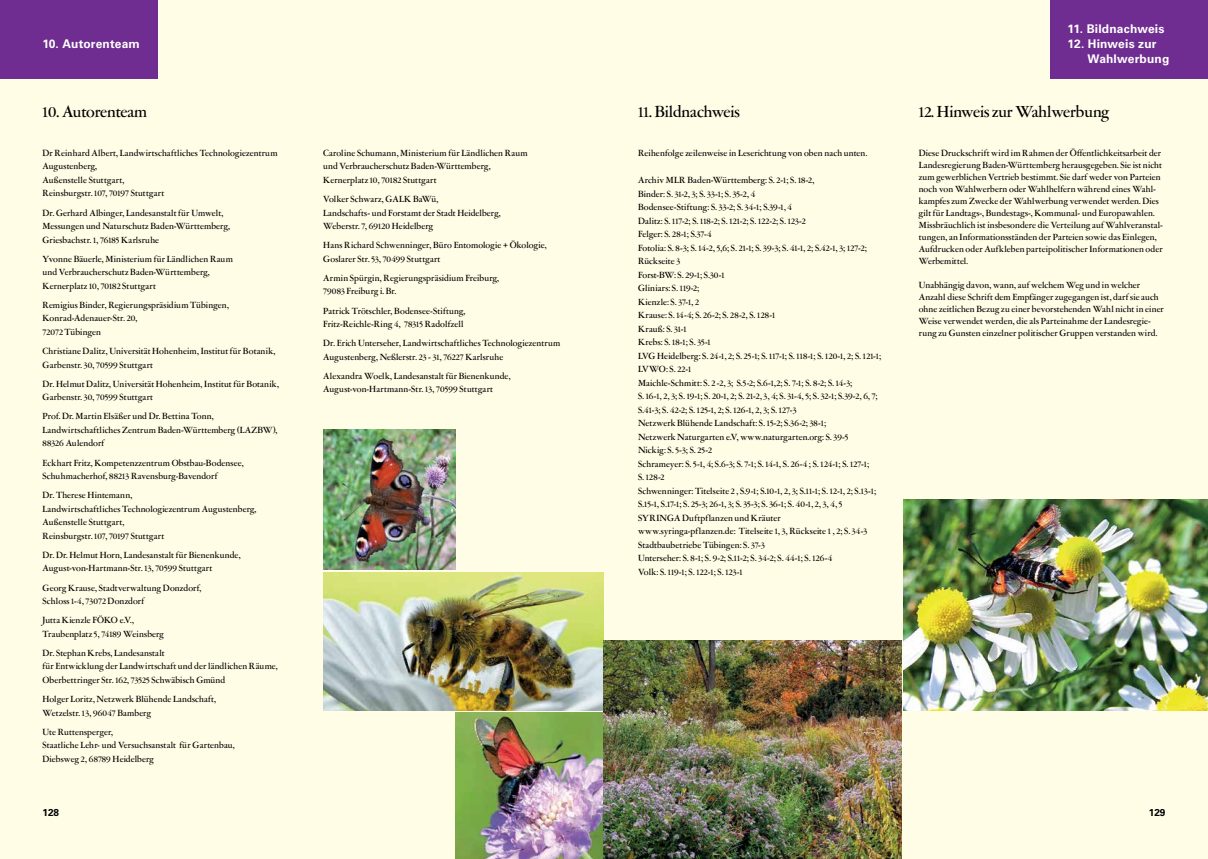
<style>
.page{position:relative;width:1208px;height:859px;background:#fff}
.page>*{position:absolute;margin:0;border:0;box-sizing:border-box;transform-origin:0 0}
.t1{font:500 18px "Garamont Amst SH";color:#000}
.t2{font:700 12px/15px "Univers LT Std";letter-spacing:.015em;color:#fff}
.t3{font:500 10px/13.5px "Garamont Amst SH";letter-spacing:.02em;color:#000}
.t4{font:700 10px "Univers LT Std";color:#000}
</style>
<div class="page">
<div style="left:595px;top:0;width:613px;height:859px;background:#fffde5"></div>
<div style="left:0;top:0;width:612px;height:859px;background:#fffde5"></div>
<div style="left:0;top:0;width:157px;height:79px;background:#6f2c91"></div>
<img style="left:323px;top:429px;width:132px;height:141px">
<img style="left:323px;top:573px;width:281px;height:137px">
<img style="left:455px;top:713px;width:149px;height:146px">
<div style="left:1050px;top:0;width:158px;height:79px;background:#6f2c91"></div>
<img style="left:604px;top:640px;width:297px;height:219px">
<img style="left:904px;top:500px;width:304px;height:210px">
<p class="t2" style="left:43px;top:36px;width:99px">10. Autorenteam</p>
<h1 class="t1" style="left:43px;top:103px;width:106px">10. Autorenteam</h1>
<p class="t3" style="left:43px;top:147px;width:236px">Dr Reinhard Albert, Landwirtschaftliches Technologiezentrum Augustenberg,<br>Außenstelle Stuttgart,<br>Reinsburgstr. 107, 70197 Stuttgart</p>
<p class="t3" style="left:43px;top:206px;width:189px">Dr. Gerhard Albinger, Landesanstalt für Umwelt,<br>Messungen und Naturschutz Baden-Württemberg,<br>Griesbachstr. 1, 76185 Karlsruhe</p>
<p class="t3" style="left:43px;top:252px;width:192px">Yvonne Bäuerle, Ministerium für Ländlichen Raum und Verbraucherschutz Baden-Württemberg,<br>Kernerplatz 10, 70182 Stuttgart</p>
<p class="t3" style="left:43px;top:299px;width:188px">Remigius Binder, Regierungspräsidium Tübingen,<br>Konrad-Adenauer-Str. 20,<br>72072 Tübingen</p>
<p class="t3" style="left:43px;top:345px;width:234px">Christiane Dalitz, Universität Hohenheim, Institut für Botanik,<br>Garbenstr. 30, 70599 Stuttgart</p>
<p class="t3" style="left:43px;top:377px;width:238px">Dr. Helmut Dalitz, Universität Hohenheim, Institut für Botanik,<br>Garbenstr. 30, 70599 Stuttgart</p>
<p class="t3" style="left:43px;top:410px;width:236px">Prof. Dr. Martin Elsäßer und Dr. Bettina Tonn,<br>Landwirtschaftliches Zentrum Baden-Württemberg (LAZBW),<br>88326 Aulendorf</p>
<p class="t3" style="left:43px;top:456px;width:203px">Eckhart Fritz, Kompetenzzentrum Obstbau-Bodensee,<br>Schuhmacherhof, 88213 Ravensburg-Bavendorf</p>
<p class="t3" style="left:43px;top:489px;width:215px">Dr. Therese Hintemann,<br>Landwirtschaftliches Technologiezentrum Augustenberg, Außenstelle Stuttgart,<br>Reinsburgstr. 107, 70197 Stuttgart</p>
<p class="t3" style="left:43px;top:549px;width:199px">Dr. Dr. Helmut Horn, Landesanstalt für Bienenkunde,<br>August-von-Hartmann-Str. 13, 70599 Stuttgart</p>
<p class="t3" style="left:43px;top:581px;width:160px">Georg Krause, Stadtverwaltung Donzdorf,<br>Schloss 1-4, 73072 Donzdorf</p>
<p class="t3" style="left:43px;top:614px;width:123px">Jutta Kienzle FÖKO e.V.,<br>Traubenplatz 5, 74189 Weinsberg</p>
<p class="t3" style="left:43px;top:647px;width:237px">Dr. Stephan Krebs, Landesanstalt<br>für Entwicklung der Landwirtschaft und der ländlichen Räume,<br>Oberbettringer Str. 162, 73525 Schwäbisch Gmünd</p>
<p class="t3" style="left:43px;top:693px;width:175px">Holger Loritz, Netzwerk Blühende Landschaft,<br>Wetzelstr. 13, 96047 Bamberg</p>
<p class="t3" style="left:43px;top:725px;width:194px">Ute Ruttensperger,<br>Staatliche Lehr- und Versuchsanstalt für Gartenbau,<br>Diebsweg 2, 68789 Heidelberg</p>
<p class="t3" style="left:323px;top:147px;width:206px">Caroline Schumann, Ministerium für Ländlichen Raum und Verbraucherschutz Baden-Württemberg,<br>Kernerplatz 10, 70182 Stuttgart</p>
<p class="t3" style="left:323px;top:193px;width:179px">Volker Schwarz, GALK BaWü,<br>Landschafts- und Forstamt der Stadt Heidelberg,<br>Weberstr. 7, 69120 Heidelberg</p>
<p class="t3" style="left:323px;top:239px;width:225px">Hans Richard Schwenninger, Büro Entomologie + Ökologie,<br>Goslarer Str. 53, 70499 Stuttgart</p>
<p class="t3" style="left:323px;top:272px;width:177px">Armin Spürgin, Regierungspräsidium Freiburg,<br>79083 Freiburg i. Br.</p>
<p class="t3" style="left:323px;top:304px;width:144px">Patrick Trötschler, Bodensee-Stiftung,<br>Fritz-Reichle-Ring 4, 78315 Radolfzell</p>
<p class="t3" style="left:323px;top:337px;width:238px">Dr. Erich Unterseher, Landwirtschaftliches Technologiezentrum<br>Augustenberg, Neßlerstr. 23 - 31, 76227 Karlsruhe</p>
<p class="t3" style="left:323px;top:370px;width:189px">Alexandra Woelk, Landesanstalt für Bienenkunde,<br>August-von-Hartmann-Str. 13, 70599 Stuttgart</p>
<h1 class="t1" style="left:638px;top:103px;width:103px">11. Bildnachweis</h1>
<p class="t3" style="left:638px;top:147px;width:231px">Reihenfolge zeilenweise in Leserichtung von oben nach unten.</p>
<p class="t3" style="left:638px;top:174px;width:245px">Archiv MLR Baden-Württemberg: S. 2-1; S. 18-2,<br>Binder: S. 31-2, 3; S. 33-1; S. 35-2, 4<br>Bodensee-Stiftung: S. 33-2; S. 34-1; S.39-1, 4<br>Dalitz: S. 117-2; S. 118-2; S. 121-2; S. 122-2; S. 123-2<br>Felger: S. 28-1; S.37-4<br>Fotolia: S. 8-3; S. 14-2, 5,6; S. 21-1; S. 39-3; S. 41-1, 2; S.42-1, 3; 127-2; Rückseite 3<br>Forst-BW: S. 29-1; S.30-1<br>Gliniars: S. 119-2;<br>Kienzle: S. 37-1, 2<br>Krause: S. 14-4; S. 26-2; S. 28-2, S. 128-1<br>Krauß: S. 31-1<br>Krebs: S. 18-1; S. 35-1<br>LVG Heidelberg: S. 24-1, 2; S. 25-1; S. 117-1; S. 118-1; S. 120-1, 2; S. 121-1; LVWO: S. 22-1<br>Maichle-Schmitt: S. 2 -2, 3; S.5-2; S.6-1,2; S. 7-1; S. 8-2; S. 14-3;<br>S. 16-1, 2, 3; S. 19-1; S. 20-1, 2; S. 21-2, 3, 4; S. 31-4, 5; S. 32-1; S.39-2, 6, 7; S.41-3; S. 42-2; S. 125-1, 2; S. 126-1, 2, 3; S. 127-3<br>Netzwerk Blühende Landschaft: S. 15-2; S.36-2; 38-1;<br>Netzwerk Naturgarten e.V, www.naturgarten.org: S. 39-5<br>Nickig: S. 5-3; S. 25-2<br>Schrameyer: S. 5-1, 4; S.6-3; S. 7-1; S. 14-1, S. 26-4 ; S. 124-1; S. 127-1;<br>S. 128-2<br>Schwenninger: Titelseite 2 , S.9-1; S.10-1, 2, 3; S.11-1; S. 12-1, 2; S.13-1; S.15-1, S.17-1; S. 25-3; 26-1, 3; S. 35-3; S. 36-1; S. 40-1, 2, 3, 4, 5<br>SYRINGA Duftpflanzen und Kräuter<br>www.syringa-pflanzen.de: Titelseite 1, 3, Rückseite 1 , 2; S. 34-3<br>Stadtbaubetriebe Tübingen: S. 37-3<br>Unterseher: S. 8-1; S. 9-2; S.11-2; S. 34-2; S. 44-1; S. 126-4<br>Volk: S. 119-1; S. 122-1; S. 123-1</p>
<p class="t2" style="left:1067px;top:22px;width:98px">11. Bildnachweis</p>
<p class="t2" style="left:1087px;top:37px;width:83px;text-indent:-20px">12. Hinweis zur<br>Wahlwerbung</p>
<h1 class="t1" style="left:918px;top:103px;width:192px">12. Hinweis zur Wahlwerbung</h1>
<p class="t3" style="left:918px;top:147px;width:245px;line-height:12px">Diese Druckschrift wird im Rahmen der Öffentlichkeitsarbeit der Landesregierung Baden-Württemberg herausgegeben. Sie ist nicht zum gewerblichen Vertrieb bestimmt. Sie darf weder von Parteien noch von Wahlwerbern oder Wahlhelfern während eines Wahl&shy;kampfes zum Zwecke der Wahlwerbung verwendet werden. Dies gilt für Landtags-, Bundestags-, Kommunal- und Europawahlen.<br>Missbräuchlich ist insbesondere die Verteilung auf Wahlveranstal&shy;tungen, an Informationsständen der Parteien sowie das Einlegen, Aufdrucken oder Aufkleben parteipolitischer Informationen oder Werbemittel.</p>
<p class="t3" style="left:918px;top:279px;width:247px;line-height:12px">Unabhängig davon, wann, auf welchem Weg und in welcher Anzahl diese Schrift dem Empfänger zugegangen ist, darf sie auch ohne zeitlichen Bezug zu einer bevorstehenden Wahl nicht in einer Weise verwendet werden, die als Parteinahme der Landesregie&shy;rung zu Gunsten einzelner politischer Gruppen verstanden wird.</p>
<p class="t4" style="left:43px;top:806px;width:18px">128</p>
<p class="t4" style="left:1148px;top:807px;width:18px">129</p>
</div>
